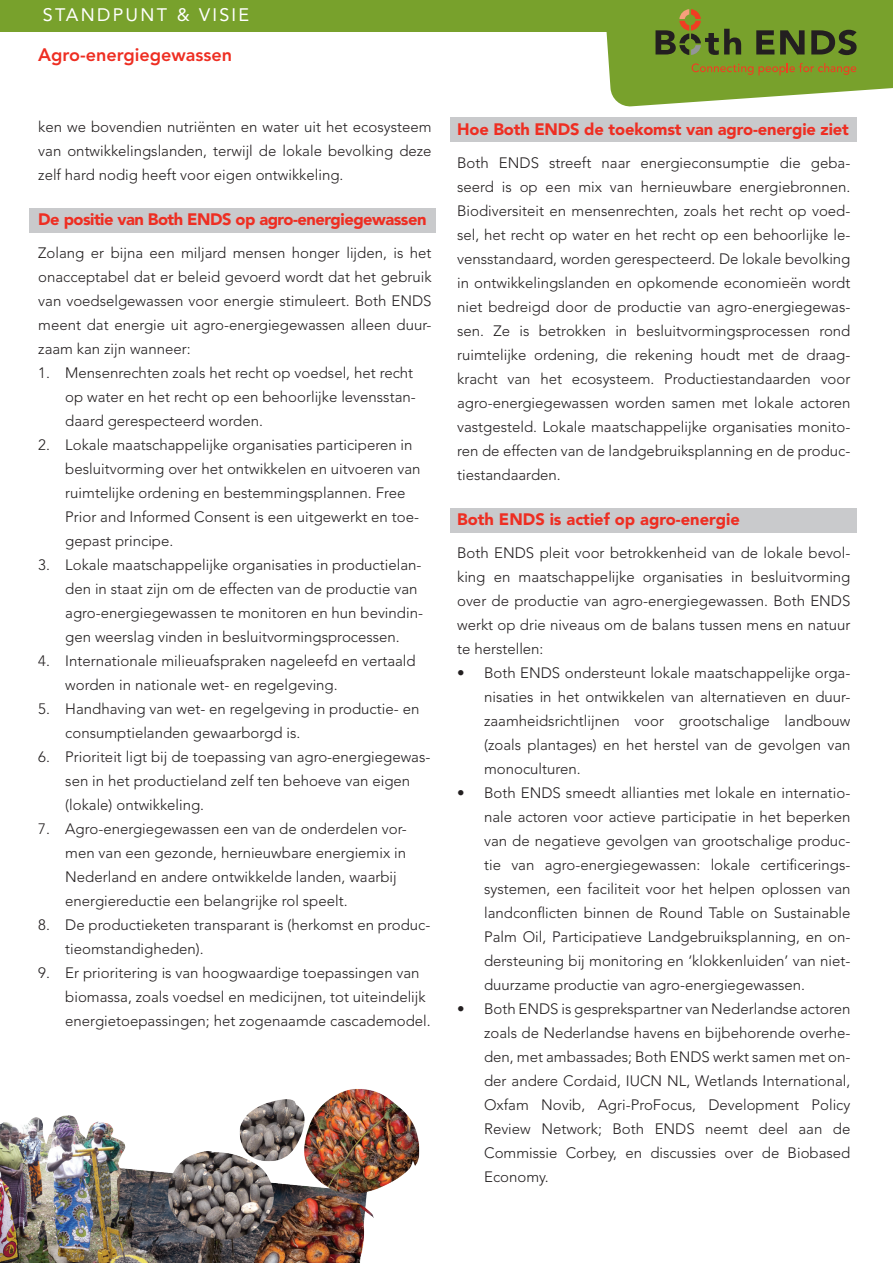
<style>
.page{position:relative;width:893px;height:1263px;background:#fff}
.page>*{position:absolute;margin:0;border:0;box-sizing:border-box;transform-origin:0 0}
.t1{font:800 18px "Avenir LT Std";color:#ee2e22}
.t2{font:18px "Avenir LT Std";letter-spacing:.125em;color:#fff}
.t3{font:900 16.5px "Avenir LT Std";letter-spacing:-.01em;color:#ee2e22}
.t4{font:900 16.5px "Avenir LT Std";letter-spacing:-.03em;color:#ee2e22}
.t5{font:300 15px/24px "Avenir LT Std";color:#231f20}
</style>
<div class="page">
<div style="left:451px;top:508px;width:406px;height:24px;background:#c9cacc"></div>
<div style="left:29px;top:208px;width:406px;height:25px;background:#c9cacc"></div>
<div style="left:451px;top:117px;width:406px;height:25px;background:#c9cacc"></div>
<div style="left:0;top:0;width:893px;height:32px;background:#78a12c"></div>
<img style="left:0;top:1089px;width:420px;height:174px">
<svg style="left:606px;top:9px;width:287px;height:98px"></svg>
<p class="t2" style="left:43px;top:4px;width:208px">STANDPUNT &amp; VISIE</p>
<p class="t1" style="left:38px;top:44px;width:196px">Agro-energiegewassen</p>
<p class="t5" style="left:38px;top:115px;width:395px;text-align:justify">ken we bovendien nutriënten en water uit het ecosysteem van ontwikkelingslanden, terwijl de lokale bevolking deze zelf hard nodig heeft voor eigen ontwikkeling.</p>
<p class="t4" style="left:38px;top:209px;width:390px">De positie van Both ENDS op agro-energiegewassen</p>
<p class="t5" style="left:38px;top:241px;width:395px;text-align:justify">Zolang er bijna een miljard mensen honger lijden, is het onacceptabel dat er beleid gevoerd wordt dat het gebruik van voedselgewassen voor energie stimuleert. Both ENDS meent dat energie uit agro-energiegewassen alleen duur&shy;zaam kan zijn wanneer:</p>
<p class="t5" style="left:65px;top:361px;width:352px;text-indent:-27px">1. Mensenrechten zoals het recht op voedsel, het recht op water en het recht op een behoorlijke levensstan&shy;daard gerespecteerd worden.</p>
<p class="t5" style="left:65px;top:433px;width:357px;text-indent:-27px">2. Lokale maatschappelijke organisaties participeren in besluitvorming over het ontwikkelen en uitvoeren van ruimtelijke ordening en bestemmingsplannen. Free Prior and Informed Consent is een uitgewerkt en toe&shy;gepast principe.</p>
<p class="t5" style="left:65px;top:553px;width:359px;text-indent:-27px">3. Lokale maatschappelijke organisaties in productielan&shy;den in staat zijn om de effecten van de productie van agro-energiegewassen te monitoren en hun bevindin&shy;gen weerslag vinden in besluitvormingsprocessen.</p>
<p class="t5" style="left:65px;top:649px;width:352px;text-indent:-27px">4. Internationale milieuafspraken nageleefd en vertaald worden in nationale wet- en regelgeving.</p>
<p class="t5" style="left:65px;top:697px;width:356px;text-indent:-27px">5. Handhaving van wet- en regelgeving in productie- en consumptielanden gewaarborgd is.</p>
<p class="t5" style="left:65px;top:745px;width:367px;text-indent:-27px">6. Prioriteit ligt bij de toepassing van agro-energiegewas&shy;sen in het productieland zelf ten behoeve van eigen (lokale) ontwikkeling.</p>
<p class="t5" style="left:65px;top:817px;width:343px;text-indent:-27px">7. Agro-energiegewassen een van de onderdelen vor&shy;men van een gezonde, hernieuwbare energiemix in Nederland en andere ontwikkelde landen, waarbij energiereductie een belangrijke rol speelt.</p>
<p class="t5" style="left:65px;top:913px;width:367px;text-indent:-27px">8. De productieketen transparant is (herkomst en produc&shy;tieomstandigheden).</p>
<p class="t5" style="left:65px;top:961px;width:367px;text-indent:-27px">9. Er prioritering is van hoogwaardige toepassingen van biomassa, zoals voedsel en medicijnen, tot uiteindelijk energietoepassingen; het zogenaamde cascademodel.</p>
<p class="t3" style="left:457px;top:119px;width:393px">Hoe Both ENDS de toekomst van agro-energie ziet</p>
<p class="t5" style="left:457px;top:151px;width:395px;text-align:justify">Both ENDS streeft naar energieconsumptie die geba&shy;seerd is op een mix van hernieuwbare energiebronnen.<br>Biodiversiteit en mensenrechten, zoals het recht op voed&shy;sel, het recht op water en het recht op een behoorlijke le&shy;vensstandaard, worden gerespecteerd. De lokale bevolking in ontwikkelingslanden en opkomende economieën wordt niet bedreigd door de productie van agro-energiegewas&shy;sen. Ze is betrokken in besluitvormingsprocessen rond ruimtelijke ordening, die rekening houdt met de draag&shy;kracht van het ecosysteem. Productiestandaarden voor agro-energiegewassen worden samen met lokale actoren vastgesteld. Lokale maatschappelijke organisaties monito&shy;ren de effecten van de landgebruiksplanning en de produc&shy;tiestandaarden.</p>
<p class="t3" style="left:457px;top:509px;width:284px">Both ENDS is actief op agro-energie</p>
<p class="t5" style="left:457px;top:541px;width:395px;text-align:justify">Both ENDS pleit voor betrokkenheid van de lokale bevol&shy;king en maatschappelijke organisaties in besluitvorming over de productie van agro-energiegewassen. Both ENDS werkt op drie niveaus om de balans tussen mens en natuur te herstellen:</p>
<p class="t5" style="left:484px;top:661px;width:368px;text-align:justify;text-indent:-27px">• Both ENDS ondersteunt lokale maatschappelijke orga&shy;nisaties in het ontwikkelen van alternatieven en duur&shy;zaamheidsrichtlijnen voor grootschalige landbouw (zoals plantages) en het herstel van de gevolgen van monoculturen.</p>
<p class="t5" style="left:484px;top:781px;width:368px;text-align:justify;text-indent:-27px">• Both ENDS smeedt allianties met lokale en internatio&shy;nale actoren voor actieve participatie in het beperken van de negatieve gevolgen van grootschalige produc&shy;tie van agro-energiegewassen: lokale certificerings&shy;systemen, een faciliteit voor het helpen oplossen van landconflicten binnen de Round Table on Sustainable Palm Oil, Participatieve Landgebruiksplanning, en on&shy;dersteuning bij monitoring en ‘klokkenluiden’ van niet&shy;duurzame productie van agro-energiegewassen.</p>
<p class="t5" style="left:484px;top:997px;width:368px;text-align:justify;text-indent:-27px">• Both ENDS is gesprekspartner van Nederlandse actoren zoals de Nederlandse havens en bijbehorende overhe&shy;den, met ambassades; Both ENDS werkt samen met on&shy;der andere Cordaid, IUCN NL, Wetlands International, Oxfam Novib, Agri-ProFocus, Development Policy Review Network; Both ENDS neemt deel aan de Commissie Corbey, en discussies over de Biobased Economy.</p>
</div>
